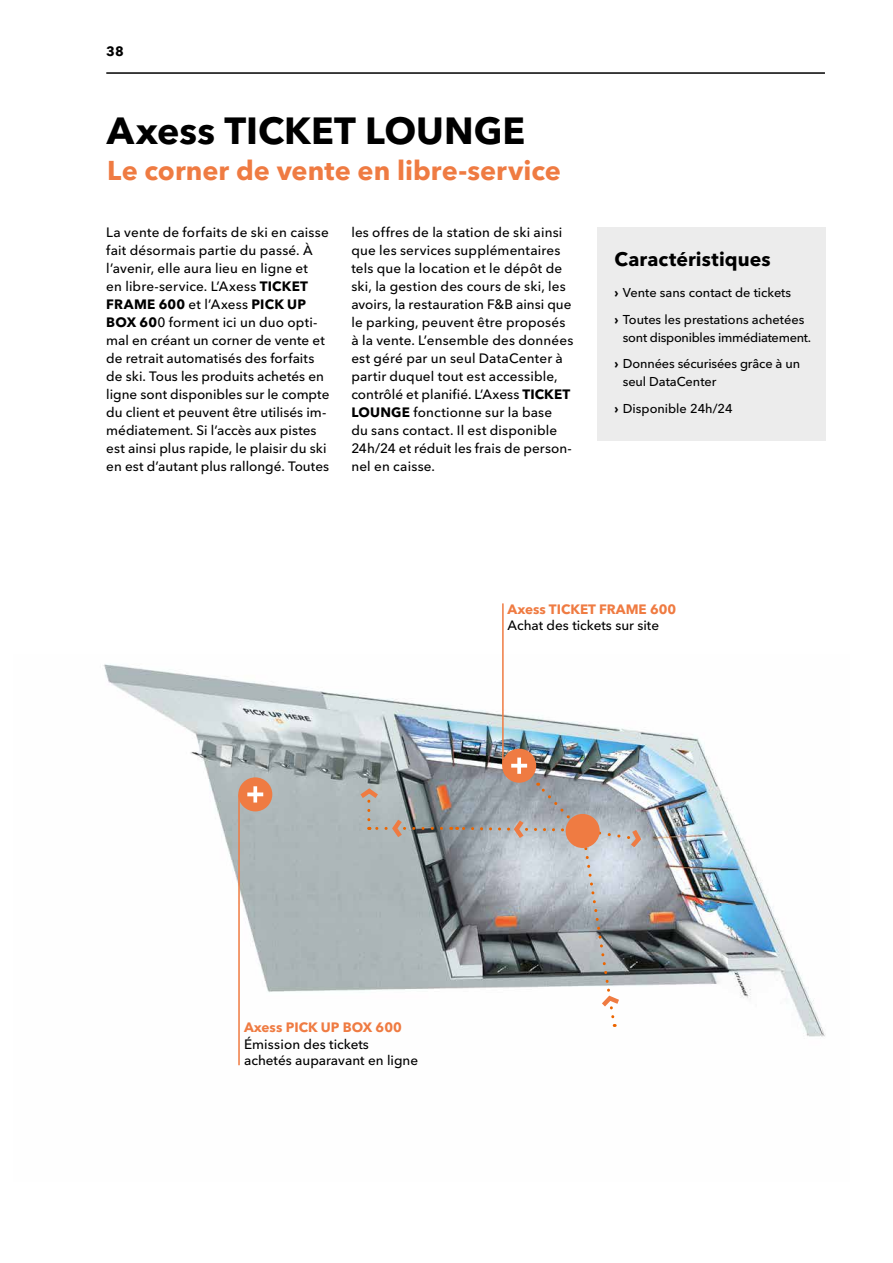
<style>
.page{position:relative;width:893px;height:1263px;background:#fff}
.page>*{position:absolute;margin:0;border:0;box-sizing:border-box;transform-origin:0 0}
.t1{font:700 37.5px "Avenir Next Cyr";color:#000}
.t2{font:700 27px "Avenir Next Cyr";color:#ef7b42}
.t3{font:700 19.5px "Avenir Next Cyr";letter-spacing:.005em;color:#000}
.t4{font:500 13.5px/18px "Avenir Next Cyr";letter-spacing:.01em;color:#000}
.t5{font:700 13.5px "Avenir Next Cyr";color:#ef7b42}
.t6{font:700 13.5px "Avenir Next Cyr";color:#000}
.t7{font:500 12.75px/26.5px "Avenir Next Cyr";color:#000}
.t8{font:500 12.75px/26.5px "Avenir Next Cyr";letter-spacing:-.02em;color:#000}
.s1{font-weight:700}
</style>
<div class="page">
<hr style="left:106px;top:72px;width:719px;height:2px;background:#000">
<div style="left:597px;top:227px;width:229px;height:214px;background:#ececec"></div>
<img style="left:103px;top:664px;width:723px;height:402px">
<div style="left:238px;top:777px;width:34px;height:34px;background:#ef7b42;border-radius:50%"></div>
<svg style="left:247px;top:786px;width:16px;height:16px"></svg>
<div style="left:502px;top:749px;width:34px;height:34px;background:#ef7b42;border-radius:50%"></div>
<svg style="left:511px;top:757px;width:16px;height:17px"></svg>
<hr style="left:238px;top:794px;width:2px;height:271px;background:#ef7b42">
<hr style="left:502px;top:603px;width:2px;height:162px;background:#ef7b42">
<svg style="left:360px;top:788px;width:82px;height:49px;background:#9b9b97"></svg>
<svg style="left:451px;top:783px;width:190px;height:244px"></svg>
<p class="t6" style="left:106px;top:43px;width:19px">38</p>
<h1 class="t1" style="left:107px;top:108px;width:420px">Axess TICKET LOUNGE</h1>
<h2 class="t2" style="left:107px;top:154px;width:455px">Le corner de vente en libre-service</h2>
<p class="t4" style="left:106px;top:224px;width:225px">La vente de forfaits de ski en caisse fait désormais partie du passé. À l’avenir, elle aura lieu en ligne et<br>en libre-service. L’Axess <span class="s1">TICKET FRAME 600</span> et l’Axess <span class="s1">PICK UP BOX 60</span>0 forment ici un duo opti&shy;mal en créant un corner de vente et de retrait automatisés des forfaits de ski. Tous les produits achetés en ligne sont disponibles sur le compte du client et peuvent être utilisés im&shy;médiatement. Si l’accès aux pistes est ainsi plus rapide, le plaisir du ski en est d’autant plus rallongé. Toutes</p>
<p class="t4" style="left:351px;top:224px;width:223px">les offres de la station de ski ainsi que les services supplémentaires tels que la location et le dépôt de ski, la gestion des cours de ski, les avoirs, la restauration F&amp;B ainsi que le parking, peuvent être proposés à la vente. L’ensemble des données est géré par un seul DataCenter à partir duquel tout est accessible, contrôlé et planifié. L’Axess <span class="s1">TICKET LOUNGE</span> fonctionne sur la base<br>du sans contact. Il est disponible 24h/24 et réduit les frais de person&shy;nel en caisse.</p>
<h3 class="t3" style="left:614px;top:248px;width:158px">Caractéristiques</h3>
<p class="t7" style="left:614px;top:279px;width:191px"><span class="s1">›</span> Vente sans contact de tickets<br><span class="s1">›</span> Toutes les prestations achetées</p>
<p class="t8" style="left:614px;top:324px;width:198px;text-indent:9px">sont disponibles immédiatement. <span class="s1">›</span> Données sécurisées grâce à un</p>
<p class="t7" style="left:614px;top:368px;width:120px;text-indent:9px">seul DataCenter<br><span class="s1">›</span> Disponible 24h/24</p>
<p class="t5" style="left:507px;top:601px;width:170px">Axess TICKET FRAME 600</p>
<p class="t4" style="left:507px;top:616px;width:153px">Achat des tickets sur site</p>
<p class="t5" style="left:244px;top:1019px;width:159px">Axess PICK UP BOX 600</p>
<p class="t4" style="left:244px;top:1036px;width:176px;line-height:16.5px">Émission des tickets achetés auparavant en ligne</p>
</div>
